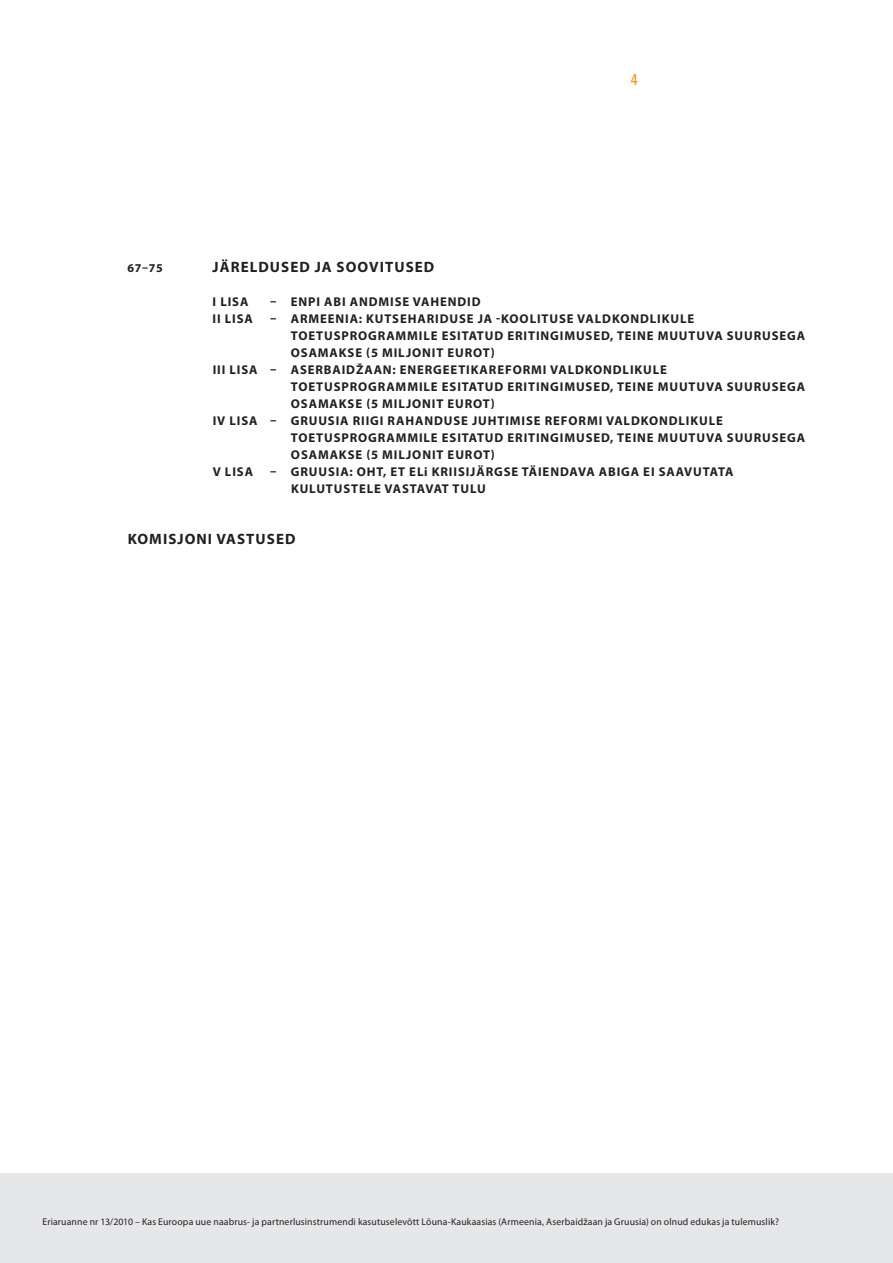
<style>
.page{position:relative;width:893px;height:1263px;background:#fff}
.page>*{position:absolute;margin:0;border:0;box-sizing:border-box;transform-origin:0 0}
.t1{font:condensed 15.75px "Univers LT Std";color:#f7931d}
.t2{font:700 15px "Myriad Pro";letter-spacing:.07em;color:#231f20}
.t3{font:700 12.75px/17px "Myriad Pro";letter-spacing:.07em;color:#231f20}
.t4{font:700 12px "Myriad Pro";color:#231f20}
.t5{font:9.75px "Myriad Pro";letter-spacing:.015em;color:#231f20}
.s1{font-size:15px}
</style>
<div class="page">
<div style="left:0;top:1174px;width:893px;height:89px;background:#e6e7e9"></div>
<p class="t1" style="left:631px;top:69px;width:8px">4</p>
<p class="t4" style="left:128px;top:260px;width:65px">67–75 <span class="s1">J</span></p>
<p class="t2" style="left:220px;top:257px;width:216px">ÄRELDUSED JA SOOVITUSED</p>
<p class="t3" style="left:213px;top:293px;width:37px">I LISA</p>
<p class="t3" style="left:270px;top:293px;width:18px">– EN</p>
<p class="t3" style="left:308px;top:293px;width:174px">PI ABI ANDMISE VAHENDID</p>
<p class="t3" style="left:213px;top:310px;width:42px">II LISA</p>
<p class="t3" style="left:270px;top:310px;width:426px">– ARMEENIA: KUTSEHARIDUSE JA -KOOLITUSE VALDKONDLIKULE</p>
<p class="t3" style="left:291px;top:327px;width:516px">TOETUSPROGRAMMILE ESITATUD ERITINGIMUSED, TEINE MUUTUVA SUURUSEGA</p>
<p class="t3" style="left:291px;top:344px;width:205px">OSAMAKSE (5 MILJONIT EUROT)</p>
<p class="t3" style="left:213px;top:361px;width:73px">III LISA – AS</p>
<p class="t3" style="left:308px;top:361px;width:361px">ERBAIDŽAAN: ENERGEETIKAREFORMI VALDKONDLIKULE</p>
<p class="t3" style="left:291px;top:378px;width:516px">TOETUSPROGRAMMILE ESITATUD ERITINGIMUSED, TEINE MUUTUVA SUURUSEGA</p>
<p class="t3" style="left:291px;top:395px;width:205px">OSAMAKSE (5 MILJONIT EUROT)</p>
<p class="t3" style="left:213px;top:412px;width:512px">IV LISA – GRUUSIA RIIGI RAHANDUSE JUHTIMISE REFORMI VALDKONDLIKULE</p>
<p class="t3" style="left:291px;top:429px;width:516px">TOETUSPROGRAMMILE ESITATUD ERITINGIMUSED, TEINE MUUTUVA SUURUSEGA</p>
<p class="t3" style="left:291px;top:446px;width:205px">OSAMAKSE (5 MILJONIT EUROT)</p>
<p class="t3" style="left:213px;top:463px;width:42px">V LISA</p>
<p class="t3" style="left:291px;top:463px;width:444px;text-indent:-21px">– G RUUSIA: OHT, ET ELI KRIISIJÄRGSE TÄIENDAVA ABIGA EI SAAVUTATA<br>KULUTUSTELE VASTAVAT TULU</p>
<p class="t2" style="left:128px;top:529px;width:169px">KOMISJONI VASTUSED</p>
<p class="t5" style="left:43px;top:1215px;width:738px">Eriaruanne nr 13/2010 – Kas Euroopa uue naabrus- ja partnerlusinstrumendi kasutuselevõtt Lõuna-Kaukaasias (Armeenia, Aserbaidžaan ja Gruusia) on olnud edukas ja tulemuslik?</p>
</div>
